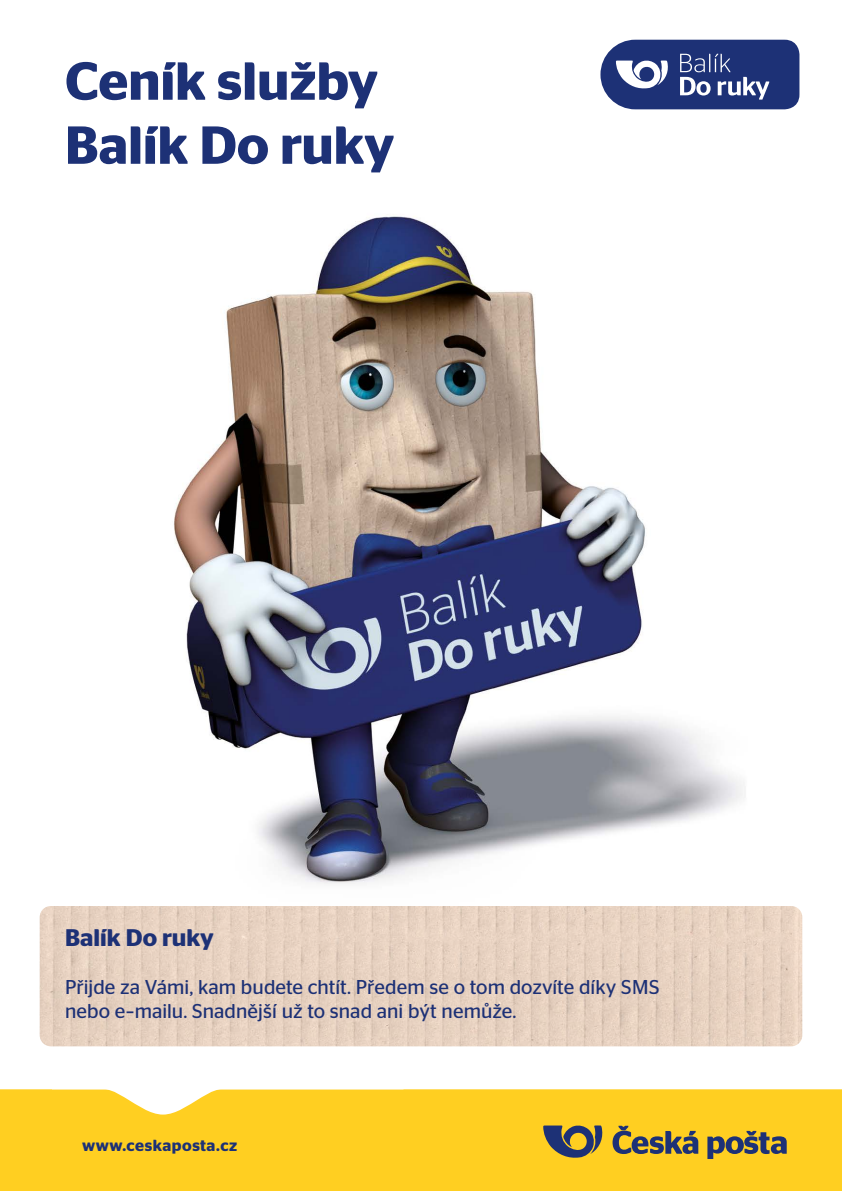
<style>
.page{position:relative;width:842px;height:1191px;background:#fff}
.page>*{position:absolute;margin:0;border:0;box-sizing:border-box;transform-origin:0 0}
.t1{font:600 53.4px/64px "Stag Sans";color:#1d3176}
.t2{font:600 24px "Stag Sans";color:#1d3176}
.t3{font:20px/24px "Stag Sans";letter-spacing:.005em;color:#1d3176}
.t4{font:600 16px "Stag Sans";letter-spacing:.03em;color:#1d3176}
</style>
<div class="page">
<div style="left:0;top:1089px;width:842px;height:102px;background:#ffcf21"></div>
<svg style="left:52px;top:1089px;width:351px;height:25px"></svg>
<svg style="left:612px;top:1125px;width:175px;height:34px;background:#ae963f"></svg>
<svg style="left:543px;top:1124px;width:61px;height:34px;background:#83784f"></svg>
<img style="left:40px;top:906px;width:762px;height:140px">
<img style="left:126px;top:216px;width:644px;height:718px">
<svg style="left:600px;top:40px;width:199px;height:69px;background:#44548d"></svg>
<h1 class="t1" style="left:65px;top:49px;width:331px">Ceník služby<br>Balík Do ruky</h1>
<p class="t2" style="left:65px;top:923px;width:150px">Balík Do ruky</p>
<p class="t3" style="left:65px;top:974px;width:596px">Přijde za Vámi, kam budete chtít. Předem se o tom dozvíte díky SMS nebo e–mailu. Snadnější už to snad ani být nemůže.</p>
<p class="t4" style="left:82px;top:1135px;width:157px">www.ceskaposta.cz</p>
</div>
